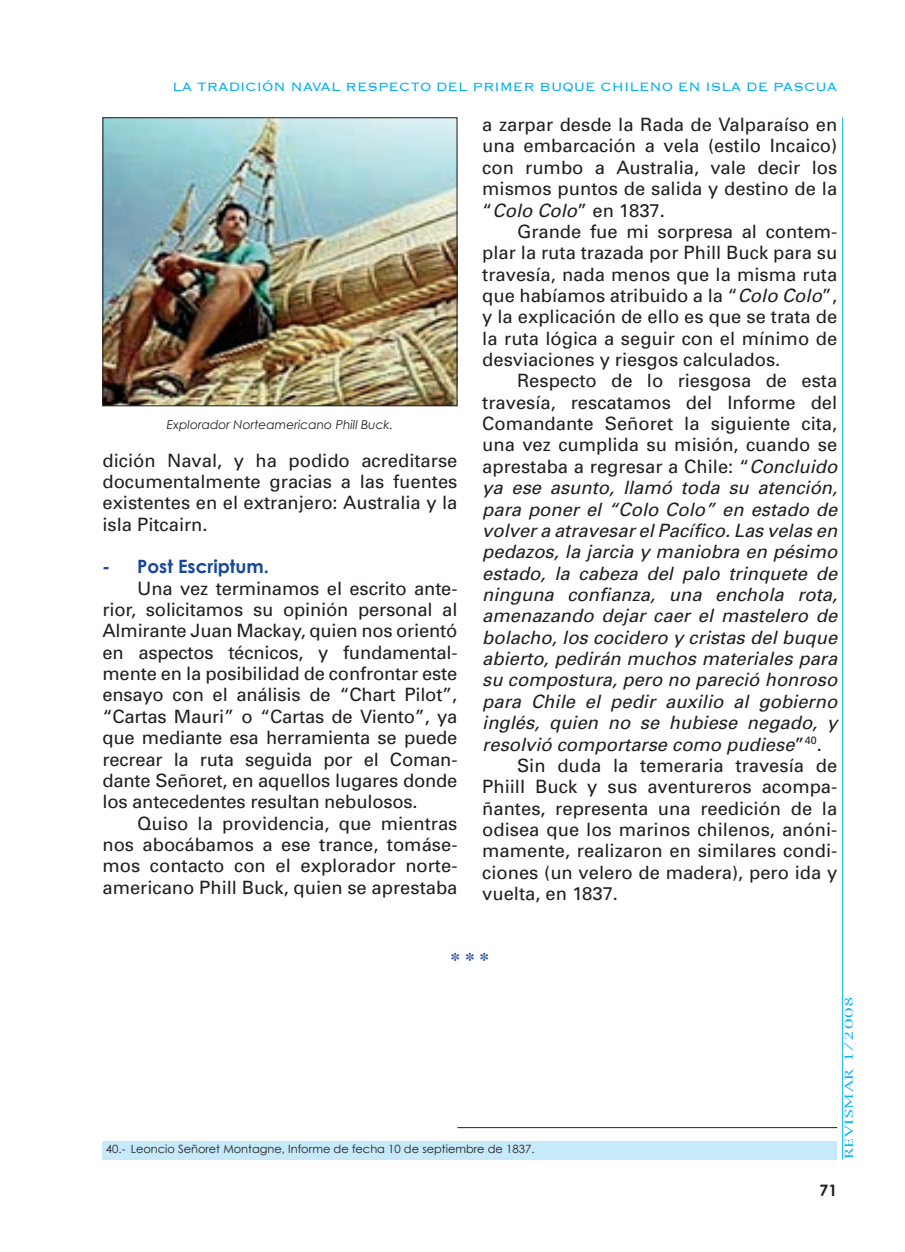
<style>
.page{position:relative;width:905px;height:1252px;background:#fff}
.page>*{position:absolute;margin:0;border:0;box-sizing:border-box;transform-origin:0 0}
.t1{font:700 19.25px "Times";color:#18469d}
.t2{font:18.38px/21.3px "Univers";color:#231f20;text-align:justify}
.t3{font:italic 18.38px "Univers";color:#231f20}
.t4{font:700 18.38px "Century Gothic";color:#18469d}
.t5{font:300 15.75px "Copperplate";color:#00aeef}
.t6{font:700 15.75px "Century Gothic";color:#231f20}
.t7{font:italic 12.25px "Century Gothic";color:#231f20}
.t8{font:11.38px "Century Gothic";color:#231f20}
.t9{font:10.5px "New York";letter-spacing:.05em;color:#00aeef;scale:1.5 1}
.s1{font-style:italic}
.s2{font-style:normal}
</style>
<div class="page">
<hr style="left:842px;top:117px;width:1px;height:1042px;background:#00aeef">
<hr style="left:457px;top:1127px;width:380px;height:1px;background:#231f20">
<div style="left:102px;top:1140px;width:735px;height:19px;background:#c6eafa"></div>
<img style="left:104px;top:119px;width:351px;height:285px">
<div style="left:102px;top:117px;width:355px;height:289px;border:1px solid #231f20"></div>
<p class="t5" style="left:172px;top:77px;width:666px">LA TRADICIÓN NAVAL RESPECTO DEL PRIMER BUQUE CHILENO EN ISLA DE PASCUA</p>
<p class="t7" style="left:167px;top:417px;width:228px">Explorador Norteamericano Phill Buck.</p>
<p class="t2" style="left:102px;top:449px;width:356px">dición Naval, y ha podido acreditarse documentalmente gracias a las fuentes existentes en el extranjero: Australia y la isla Pitcairn.</p>
<p class="t4" style="left:102px;top:555px;width:168px"><span class="s1">-</span> Post Escriptum.</p>
<p class="t2" style="left:102px;top:577px;width:356px;text-indent:35px">Una vez terminamos el escrito ante&shy;rior, solicitamos su opinión personal al Almirante Juan Mackay, quien nos orientó en aspectos técnicos, y fundamental&shy;mente en la posibilidad de confrontar este ensayo con el análisis de “Chart Pilot”, “Cartas Mauri” o “Cartas de Viento”, ya que mediante esa herramienta se puede recrear la ruta seguida por el Coman&shy;dante Señoret, en aquellos lugares donde los antecedentes resultan nebulosos.</p>
<p class="t2" style="left:102px;top:812px;width:356px;text-indent:35px">Quiso la providencia, que mientras nos abocábamos a ese trance, tomáse&shy;mos contacto con el explorador norte&shy;americano Phill Buck, quien se aprestaba</p>
<p class="t2" style="left:482px;top:114px;width:356px">a zarpar desde la Rada de Valparaíso en una embarcación a vela (estilo Incaico) con rumbo a Australia, vale decir los mismos puntos de salida y destino de la “<span class="s1">Colo Colo</span>” en 1837.</p>
<p class="t2" style="left:482px;top:221px;width:356px;text-indent:35px">Grande fue mi sorpresa al contem&shy;plar la ruta trazada por Phill Buck para su travesía, nada menos que la misma ruta que habíamos atribuido a la “<span class="s1">Colo Colo</span>”, y la explicación de ello es que se trata de la ruta lógica a seguir con el mínimo de desviaciones y riesgos calculados.</p>
<p class="t2" style="left:517px;top:370px;width:321px">Respecto de lo riesgosa de esta</p>
<p class="t2" style="left:482px;top:392px;width:356px">travesía, rescatamos del Informe del</p>
<p class="t2" style="left:482px;top:413px;width:356px">Comandante Señoret la siguiente cita,</p>
<p class="t2" style="left:482px;top:434px;width:356px">una vez cumplida su misión, cuando se</p>
<p class="t2" style="left:482px;top:456px;width:356px">aprestaba a regresar a Chile: “<span class="s1">Concluido</span></p>
<p class="t3" style="left:482px;top:477px;width:356px">ya ese asunto, llamó toda su atención,</p>
<p class="t3" style="left:482px;top:498px;width:356px">para poner el “Colo Colo” en estado de</p>
<p class="t3" style="left:482px;top:519px;width:356px">volver a atravesar el Pacífico. Las velas en</p>
<p class="t3" style="left:482px;top:541px;width:356px">pedazos, la jarcia y maniobra en pésimo</p>
<p class="t3" style="left:482px;top:562px;width:356px">estado, la cabeza del palo trinquete de</p>
<p class="t3" style="left:482px;top:584px;width:356px">ninguna confianza, una enchola rota,</p>
<p class="t3" style="left:482px;top:605px;width:356px">amenazando dejar caer el mastelero de</p>
<p class="t3" style="left:482px;top:626px;width:356px">bolacho, los cocidero y cristas del buque</p>
<p class="t3" style="left:482px;top:648px;width:356px">abierto, pedirán muchos materiales para</p>
<p class="t3" style="left:482px;top:669px;width:356px">su compostura, pero no pareció honroso</p>
<p class="t3" style="left:482px;top:690px;width:356px">para Chile el pedir auxilio al gobierno</p>
<p class="t3" style="left:482px;top:712px;width:356px">inglés, quien no se hubiese negado, y</p>
<p class="t3" style="left:482px;top:733px;width:341px">resolvió comportarse como pudiese<span class="s2">”</span><sup>40</sup><span class="s2">.</span></p>
<p class="t2" style="left:517px;top:755px;width:321px">Sin duda la temeraria travesía de</p>
<p class="t2" style="left:482px;top:776px;width:356px">Phiill Buck y sus aventureros acompa-</p>
<p class="t2" style="left:482px;top:797px;width:356px">ñantes, representa una reedición de la</p>
<p class="t2" style="left:482px;top:819px;width:356px">odisea que los marinos chilenos, anóni-</p>
<p class="t2" style="left:482px;top:840px;width:356px">mamente, realizaron en similares condi-</p>
<p class="t2" style="left:482px;top:861px;width:356px">ciones (un velero de madera), pero ida y</p>
<p class="t2" style="left:482px;top:883px;width:137px">vuelta, en 1837.</p>
<p class="t1" style="left:450px;top:940px;width:40px">* * *</p>
<p class="t8" style="left:106px;top:1141px;width:430px">40.- Leoncio Señoret Montagne, Informe de fecha 10 de septiembre de 1837.</p>
<p class="t9" style="left:841px;top:1159px;width:110px;rotate:-90deg">REVISMAR 1/2008</p>
<p class="t6" style="left:819px;top:1180px;width:19px">71</p>
</div>
